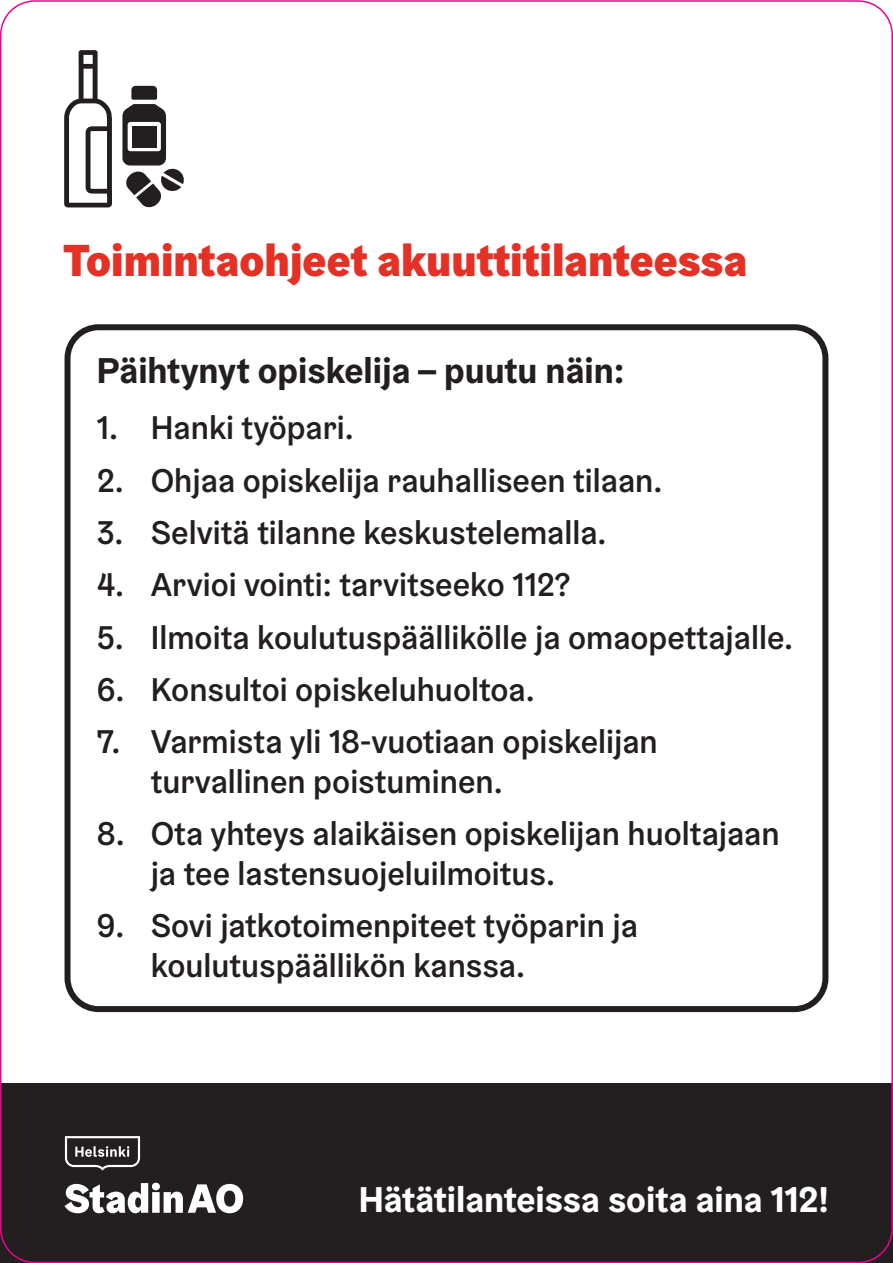
<style>
.page{position:relative;width:893px;height:1263px;background:#fff}
.page>*{position:absolute;margin:0;border:0;box-sizing:border-box;transform-origin:0 0}
.Pääotsikko{font:900 45px "Helsinki Grotesk";color:#e53025}
.Otsikko_2{font:700 36px "Helsinki Grotesk";color:#231f20}
.t1{font:700 36px "Helsinki Grotesk";color:#fff}
.t2{font:500 33px "Helsinki Grotesk";color:#231f20}
</style>
<div class="page">
<div style="left:0;top:1083px;width:893px;height:180px;background:#231f20"></div>
<div style="left:65px;top:324px;width:763px;height:688px;border:6px solid #231f20;border-radius:31px"></div>
<svg style="left:64px;top:50px;width:48px;height:157px"></svg>
<svg style="left:122px;top:86px;width:62px;height:122px"></svg>
<svg style="left:65px;top:1136px;width:75px;height:34px"></svg>
<svg style="left:65px;top:1183px;width:178px;height:30px"></svg>
<p class="Pääotsikko" style="left:64px;top:231px;width:685px">Toimintaohjeet akuuttitilanteessa</p>
<p class="Otsikko_2" style="left:97px;top:347px;width:529px">Päihtynyt opiskelija – puutu näin:</p>
<p class="t2" style="left:151px;top:407px;width:205px">Hanki työpari.</p>
<p class="t2" style="left:97px;top:407px;width:23px">1.</p>
<p class="t2" style="left:97px;top:459px;width:28px">2.</p>
<p class="t2" style="left:151px;top:459px;width:513px">Ohjaa opiskelija rauhalliseen tilaan.</p>
<p class="t2" style="left:97px;top:512px;width:28px">3.</p>
<p class="t2" style="left:151px;top:512px;width:457px">Selvitä tilanne keskustelemalla.</p>
<p class="t2" style="left:97px;top:564px;width:29px">4.</p>
<p class="t2" style="left:151px;top:564px;width:422px">Arvioi vointi: tarvitseeko 112?</p>
<p class="t2" style="left:97px;top:616px;width:28px">5.</p>
<p class="t2" style="left:151px;top:616px;width:644px">Ilmoita koulutuspäällikölle ja omaopettajalle.</p>
<p class="t2" style="left:97px;top:669px;width:29px">6.</p>
<p class="t2" style="left:151px;top:669px;width:386px">Konsultoi opiskeluhuoltoa.</p>
<p class="t2" style="left:97px;top:721px;width:25px">7.</p>
<p class="t2" style="left:151px;top:721px;width:509px">Varmista yli 18-vuotiaan opiskelijan</p>
<p class="t2" style="left:97px;top:813px;width:29px">8.</p>
<p class="t2" style="left:151px;top:761px;width:353px">turvallinen poistuminen.</p>
<p class="t2" style="left:151px;top:813px;width:630px">Ota yhteys alaikäisen opiskelijan huoltajaan</p>
<p class="t2" style="left:97px;top:905px;width:29px">9.</p>
<p class="t2" style="left:151px;top:853px;width:406px">ja tee lastensuojeluilmoitus.</p>
<p class="t2" style="left:151px;top:905px;width:489px">Sovi jatkotoimenpiteet työparin ja</p>
<p class="t2" style="left:151px;top:945px;width:376px">koulutuspäällikön kanssa.</p>
<p class="t1" style="left:359px;top:1176px;width:472px">Hätätilanteissa soita aina 112!</p>
</div>
